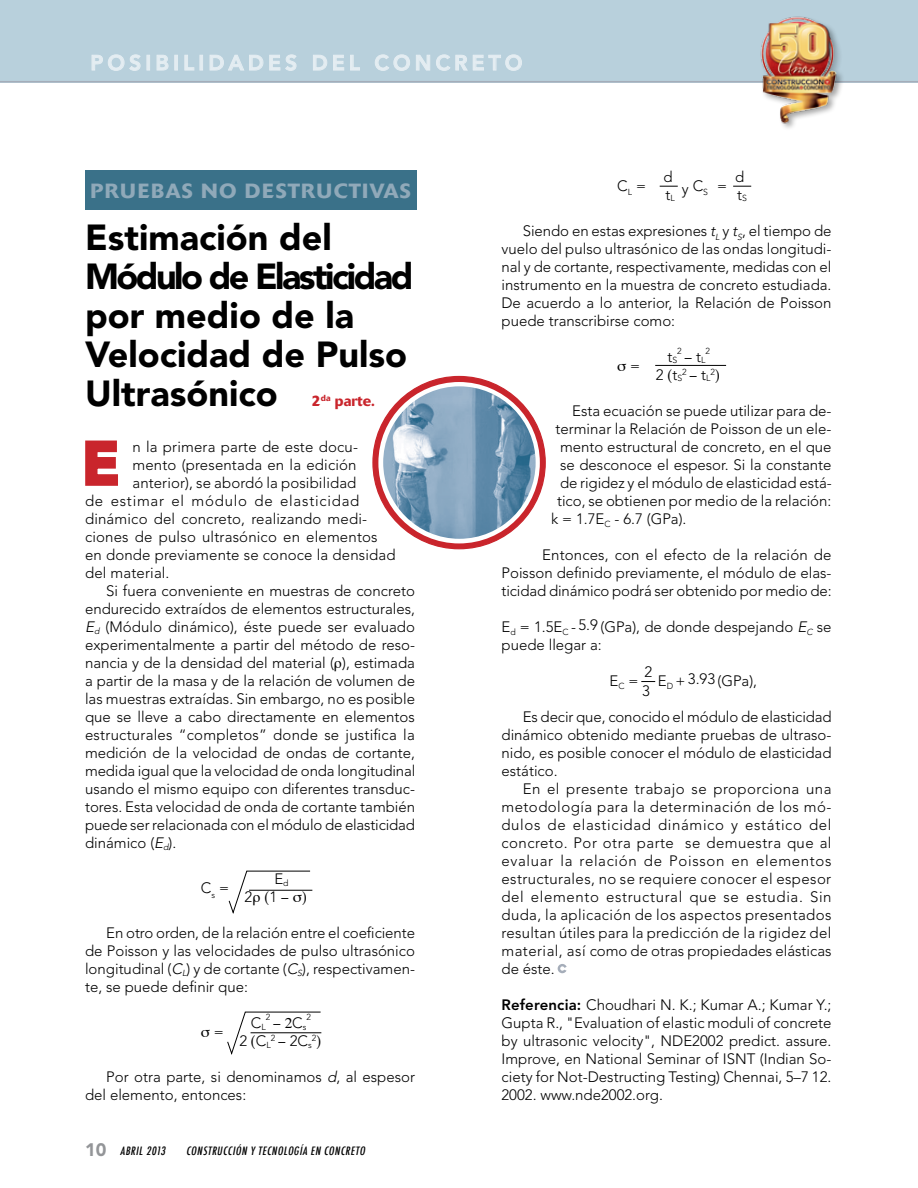
<style>
.page{position:relative;width:918px;height:1188px;background:#fff}
.page>*{position:absolute;margin:0;border:0;box-sizing:border-box;transform-origin:0 0}
.t1{font:900 59.7px "Avenir";color:#c9252c}
.t2{font:900 36px/39px "Avenir";color:#000}
.t3{font:800 21px "Avenir";letter-spacing:.2em;color:#e4edf2}
.t4{font:500 20.4px "Delta";letter-spacing:.05em;color:#90a9b9}
.t5{font:300 15px/18px "Avenir";color:#000;text-align:justify}
.t6{font:300 15px "Avenir";letter-spacing:.05em;color:#000}
.t7{font:500 15px "Delta";color:#c9252c}
.t8{font:italic 500 condensed 11.25px "Futura";color:#000}
.t9{font:300 8.7px "Avenir";color:#000}
.s1{font-style:italic}
.s2{font-size:15px}
.s3{font-family:"Avenir";font-weight:900;font-style:normal;font-stretch:normal;font-size:18px;color:#939598}
.s4{font-weight:800}
</style>
<div class="page">
<div style="left:85px;top:170px;width:331px;height:39px;background:#3a7189"></div>
<svg style="left:85px;top:440px;width:33px;height:46px"></svg>
<div style="left:373px;top:376px;width:172px;height:173px;background:#c9252c;border-radius:50%"></div>
<div style="left:378px;top:382px;width:162px;height:161px;background:#fff;border-radius:50%"></div>
<img style="left:383px;top:386px;width:153px;height:153px;border-radius:76px">
<div style="left:0;top:0;width:918px;height:82px;background:#b8d0dc"></div>
<svg style="left:91px;top:54px;width:50px;height:17px"></svg>
<div style="left:146px;top:55px;width:4px;height:16px;border:1px solid #e4edf2"></div>
<svg style="left:156px;top:54px;width:13px;height:17px"></svg>
<div style="left:174px;top:55px;width:4px;height:16px;border:1px solid #e4edf2"></div>
<svg style="left:184px;top:54px;width:11px;height:17px"></svg>
<div style="left:199px;top:55px;width:4px;height:16px;border:1px solid #e4edf2"></div>
<svg style="left:209px;top:54px;width:88px;height:17px"></svg>
<svg style="left:313px;top:54px;width:47px;height:17px"></svg>
<svg style="left:375px;top:54px;width:147px;height:17px"></svg>
<hr style="left:0;top:81px;width:918px;height:1px;background:#a5adb9">
<img style="left:751px;top:16px;width:96px;height:112px">
<svg style="left:558px;top:964px;width:9px;height:9px"></svg>
<hr style="left:249px;top:890px;width:63px;height:1px;background:#000">
<svg style="left:660px;top:186px;width:18px;height:1px"></svg>
<svg style="left:733px;top:186px;width:18px;height:1px"></svg>
<hr style="left:655px;top:365px;width:71px;height:1px;background:#000">
<svg style="left:641px;top:681px;width:14px;height:1px"></svg>
<svg style="left:228px;top:870px;width:83px;height:44px"></svg>
<svg style="left:227px;top:1011px;width:94px;height:44px"></svg>
<h3 class="t3" style="left:90px;top:50px;width:434px">POSIBILIDADES DEL CONCRETO</h3>
<h3 class="t4" style="left:91px;top:178px;width:322px">PRUEBAS NO DESTRUCTIVAS</h3>
<h2 class="t2" style="left:85px;top:217px;width:330px">Estimación del<br>Módulo de Elasticidad por medio de la<br>Velocidad de Pulso<br>Ultrasónico</h2>
<p class="t7" style="left:312px;top:392px;width:65px">2<sup>DA</sup> PARTE.</p>
<p class="t5" style="left:132px;top:438px;width:227px">n la primera parte de este docu-</p>
<p class="t5" style="left:132px;top:456px;width:226px">mento (presentada en la edición</p>
<p class="t5" style="left:132px;top:474px;width:225px">anterior), se abordó la posibilidad</p>
<p class="t6" style="left:85px;top:492px;width:276px">de estimar el módulo de elasticidad</p>
<p class="t5" style="left:85px;top:510px;width:283px">dinámico del concreto, realizando medi-</p>
<p class="t5" style="left:85px;top:528px;width:294px">ciones de pulso ultrasónico en elementos</p>
<p class="t5" style="left:85px;top:546px;width:312px">en donde previamente se conoce la densidad</p>
<p class="t5" style="left:85px;top:564px;width:86px">del material.</p>
<p class="t5" style="left:106px;top:582px;width:310px">Si fuera conveniente en muestras de concreto</p>
<p class="t5" style="left:85px;top:600px;width:332px">endurecido extraídos de elementos estructurales,</p>
<p class="t5" style="left:85px;top:618px;width:332px"><span class="s1">E</span><sub>d</sub> (Módulo dinámico), éste puede ser evaluado</p>
<p class="t5" style="left:85px;top:636px;width:332px">experimentalmente a partir del método de reso-</p>
<p class="t5" style="left:85px;top:654px;width:331px">nancia y de la densidad del material ( ), estimada</p>
<p class="t5" style="left:85px;top:672px;width:331px">a partir de la masa y de la relación de volumen de</p>
<p class="t5" style="left:85px;top:690px;width:332px">las muestras extraídas. Sin embargo, no es posible</p>
<p class="t5" style="left:85px;top:708px;width:331px">que se lleve a cabo directamente en elementos</p>
<p class="t5" style="left:85px;top:726px;width:331px">estructurales “completos” donde se justifica la</p>
<p class="t5" style="left:85px;top:744px;width:332px">medición de la velocidad de ondas de cortante,</p>
<p class="t5" style="left:85px;top:762px;width:332px">medida igual que la velocidad de onda longitudinal</p>
<p class="t5" style="left:85px;top:780px;width:331px">usando el mismo equipo con diferentes transduc-</p>
<p class="t5" style="left:85px;top:798px;width:332px">tores. Esta velocidad de onda de cortante también</p>
<p class="t5" style="left:85px;top:816px;width:331px">puede ser relacionada con el módulo de elasticidad</p>
<p class="t5" style="left:85px;top:834px;width:93px">dinámico (<span class="s1">E</span><sub>d</sub>).</p>
<p class="t5" style="left:274px;top:870px;width:16px">E<sub>d</sub></p>
<p class="t5" style="left:201px;top:879px;width:30px">C<sub>s</sub> =</p>
<p class="t5" style="left:245px;top:888px;width:59px">2 1 ▲</p>
<p class="t5" style="left:85px;top:924px;width:332px;text-indent:21px">En otro orden, de la relación entre el coeficiente de Poisson y las velocidades de pulso ultrasónico longitudinal (<span class="s1">C</span><sub>L</sub>) y de cortante (<span class="s1">C</span><sub>S</sub>), respectivamen&shy;te, se puede definir que:</p>
<p class="t5" style="left:251px;top:1014px;width:16px">C<sub>L</sub></p>
<h1 class="t1" style="left:82px;top:427px;width:39px">E</h1>
<p class="t9" style="left:266px;top:1012px;width:6px">2</p>
<p class="t9" style="left:306px;top:1012px;width:6px">2</p>
<p class="t5" style="left:292px;top:1014px;width:16px">C<sub>s</sub></p>
<p class="t5" style="left:201px;top:1023px;width:24px">▲ =</p>
<p class="t5" style="left:239px;top:1032px;width:33px">2 C<sub>L</sub></p>
<p class="t9" style="left:271px;top:1037px;width:42px">2 <span class="s2">2C</span>s</p>
<p class="t9" style="left:312px;top:1033px;width:6px">2</p>
<p class="t5" style="left:85px;top:1068px;width:332px;text-indent:21px">Por otra parte, si denominamos <span class="s1">d</span>, al espesor del elemento, entonces:</p>
<p class="t8" style="left:85px;top:1143px;width:84px"><span class="s3">1 0</span> ABRIL 2013</p>
<p class="t8" style="left:186px;top:1143px;width:183px">CONSTRUCCIÓN Y TECNOLOGÍA EN CONCRETO</p>
<p class="t5" style="left:664px;top:167px;width:11px">d</p>
<p class="t5" style="left:735px;top:167px;width:11px">d</p>
<p class="t5" style="left:666px;top:185px;width:11px">t<sub>L</sub></p>
<p class="t5" style="left:682px;top:176px;width:47px">y C<sub>S</sub> =</p>
<p class="t5" style="left:737px;top:185px;width:11px">t<sub>S</sub></p>
<p class="t5" style="left:502px;top:221px;width:332px;text-indent:21px">Siendo en estas expresiones <span class="s1">t</span><sub>L</sub> y <span class="s1">t</span><sub>S</sub>, el tiempo de vuelo del pulso ultrasónico de las ondas longitudi&shy;nal y de cortante, respectivamente, medidas con el instrumento en la muestra de concreto estudiada.<br>De acuerdo a lo anterior, la Relación de Poisson puede transcribirse como:</p>
<p class="t5" style="left:667px;top:347px;width:11px">t<sub>S</sub></p>
<p class="t5" style="left:617px;top:176px;width:30px">C<sub>L</sub> =</p>
<p class="t9" style="left:677px;top:345px;width:6px">2</p>
<p class="t9" style="left:705px;top:345px;width:6px">2</p>
<p class="t5" style="left:696px;top:347px;width:11px">t<sub>L</sub></p>
<p class="t5" style="left:617px;top:356px;width:24px">▲ =</p>
<p class="t5" style="left:656px;top:365px;width:28px">2 t<sub>S</sub></p>
<p class="t9" style="left:682px;top:370px;width:30px">2 <span class="s2">t</span>L</p>
<p class="t9" style="left:710px;top:366px;width:6px">2</p>
<p class="t5" style="left:572px;top:401px;width:261px">Esta ecuación se puede utilizar para de-</p>
<p class="t5" style="left:556px;top:419px;width:278px">terminar la Relación de Poisson de un ele-</p>
<p class="t5" style="left:560px;top:437px;width:273px">mento estructural de concreto, en el que</p>
<p class="t5" style="left:560px;top:455px;width:273px">se desconoce el espesor. Si la constante</p>
<p class="t5" style="left:560px;top:473px;width:273px">de rigidez y el módulo de elasticidad está-</p>
<p class="t5" style="left:557px;top:491px;width:276px">tico, se obtienen por medio de la relación:</p>
<p class="t5" style="left:551px;top:509px;width:137px">k = 1.7E<sub>C</sub> - 6.7 (GPa).</p>
<p class="t5" style="left:502px;top:545px;width:332px;text-indent:41px">Entonces, con el efecto de la relación de Poisson definido previamente, el módulo de elas&shy;ticidad dinámico podrá ser obtenido por medio de:</p>
<p class="t5" style="left:502px;top:617px;width:332px">E<sub>d</sub> = 1.5E<sub>C</sub> - 5.9 (GPa), de donde despejando <span class="s1">E</span><sub>C</sub> se puede llegar a:</p>
<p class="t5" style="left:645px;top:662px;width:9px">2</p>
<p class="t5" style="left:610px;top:671px;width:30px">E<sub>C</sub> =</p>
<p class="t5" style="left:658px;top:671px;width:101px">E<sub>D</sub> +3.93 (GPa),</p>
<p class="t5" style="left:523px;top:678px;width:311px;line-height:25.5px;text-indent:119px">3<br>Es decir que, conocido el módulo de elasticidad</p>
<p class="t5" style="left:502px;top:725px;width:332px">dinámico obtenido mediante pruebas de ultraso&shy;nido, es posible conocer el módulo de elasticidad estático.</p>
<p class="t5" style="left:502px;top:779px;width:332px;text-indent:21px">En el presente trabajo se proporciona una metodología para la determinación de los mó&shy;dulos de elasticidad dinámico y estático del concreto. Por otra parte se demuestra que al evaluar la relación de Poisson en elementos estructurales, no se requiere conocer el espesor del elemento estructural que se estudia. Sin duda, la aplicación de los aspectos presentados resultan útiles para la predicción de la rigidez del material, así como de otras propiedades elásticas de éste.</p>
<p class="t5" style="left:502px;top:995px;width:332px"><span class="s4">Referencia:</span> Choudhari N. K.; Kumar A.; Kumar Y.; Gupta R., "Evaluation of elastic moduli of concrete by ultrasonic velocity", NDE2002 predict. assure.<br>Improve, en National Seminar of ISNT (Indian So&shy;ciety for Not-Destructing Testing) Chennai, 5–7 12.<br>2002. www.nde2002.org.</p>
</div>
